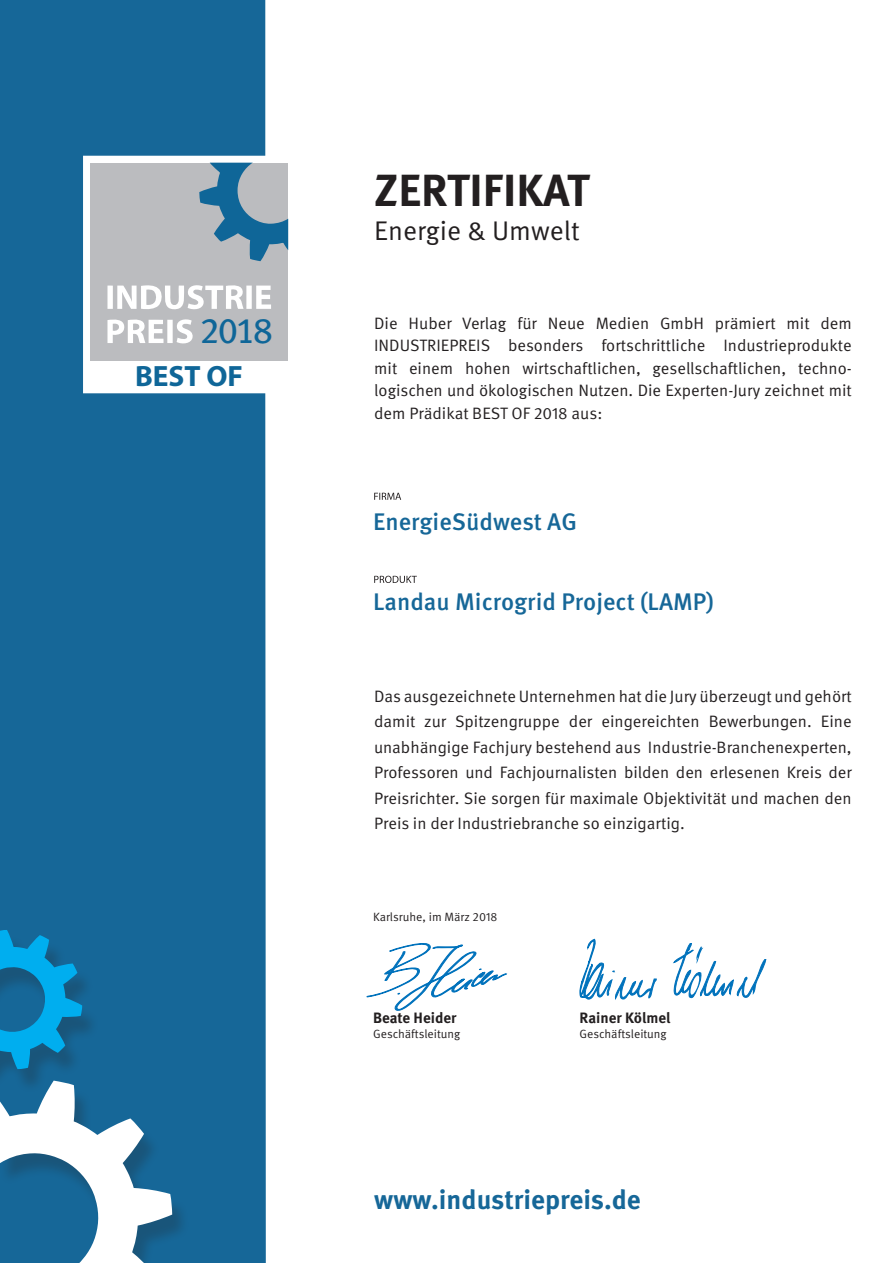
<style>
.page{position:relative;width:893px;height:1263px;background:#fff}
.page>*{position:absolute;margin:0;border:0;box-sizing:border-box;transform-origin:0 0}
.t1{font:700 45px "Meta Pro";color:#231f20}
.t2{font:35.85px "Meta Pro";color:#0f6698}
.t3{font:700 29.4px "Myriad Pro";color:#0f6698}
.t4{font:700 27px "Meta Pro";color:#166798}
.t5{font:27px "Meta Pro";color:#231f20}
.t6{font:500 24px "Meta Pro";color:#166798}
.t7{font:16.5px/25.5px "Meta Pro";color:#231f20;text-align:justify}
.t8{font:700 15px "Meta Pro";color:#231f20}
.t9{font:12px "Meta Pro";color:#231f20}
</style>
<div class="page">
<div style="left:0;top:0;width:266px;height:1263px;background:#166798"></div>
<svg style="left:374px;top:576px;width:43px;height:7px"></svg>
<svg style="left:374px;top:493px;width:27px;height:7px"></svg>
<svg style="left:366px;top:943px;width:142px;height:68px"></svg>
<svg style="left:673px;top:943px;width:93px;height:56px"></svg>
<svg style="left:579px;top:939px;width:78px;height:61px"></svg>
<div style="left:90px;top:360px;width:198px;height:31px;background:#fff"></div>
<div style="left:90px;top:163px;width:198px;height:197px;background:#bbbcbf"></div>
<svg style="left:199px;top:163px;width:89px;height:98px"></svg>
<svg style="left:107px;top:285px;width:164px;height:25px"></svg>
<svg style="left:107px;top:319px;width:86px;height:25px"></svg>
<div style="left:0;top:936px;width:100px;height:157px;background:#231f20;opacity:.25"></div>
<svg style="left:0;top:930px;width:82px;height:139px;background:#0d81b6"></svg>
<div style="left:0;top:1086px;width:189px;height:177px;background:#231f20;opacity:.25"></div>
<svg style="left:0;top:1080px;width:172px;height:183px"></svg>
<h2 class="t2" style="left:200px;top:308px;width:75px">2018</h2>
<h3 class="t3" style="left:135px;top:357px;width:110px">BEST OF</h3>
<h1 class="t1" style="left:374px;top:162px;width:217px">ZERTIFIKAT</h1>
<h3 class="t5" style="left:374px;top:214px;width:207px">Energie &amp; Umwelt</h3>
<p class="t7" style="left:374px;top:312px;width:479px;line-height:22.5px">Die Huber Verlag für Neue Medien GmbH prämiert mit dem INDUSTRIEPREIS besonders fortschrittliche Industrieprodukte mit einem hohen wirtschaftlichen, gesellschaftlichen, techno&shy;logischen und ökologischen Nutzen. Die Experten-Jury zeichnet mit dem Prädikat BEST OF 2018 aus:</p>
<h3 class="t6" style="left:373px;top:507px;width:205px">EnergieSüdwest AG</h3>
<h3 class="t6" style="left:373px;top:587px;width:342px">Landau Microgrid Project (LAMP)</h3>
<p class="t7" style="left:374px;top:683px;width:479px">Das ausgezeichnete Unternehmen hat die Jury überzeugt und gehört damit zur Spitzengruppe der eingereichten Bewerbungen. Eine unabhängige Fachjury bestehend aus Industrie-Branchenexperten, Professoren und Fachjournalisten bilden den erlesenen Kreis der Preisrichter. Sie sorgen für maximale Objektivität und machen den Preis in der Industriebranche so einzigartig.</p>
<p class="t9" style="left:373px;top:909px;width:126px">Karlsruhe, im März 2018</p>
<p class="t8" style="left:373px;top:1008px;width:85px">Beate Heider</p>
<p class="t9" style="left:373px;top:1026px;width:89px">Geschäftsleitung</p>
<p class="t8" style="left:580px;top:1008px;width:93px">Rainer Kölmel</p>
<p class="t9" style="left:580px;top:1026px;width:89px">Geschäftsleitung</p>
<h3 class="t4" style="left:374px;top:1182px;width:268px">www.industriepreis.de</h3>
</div>
